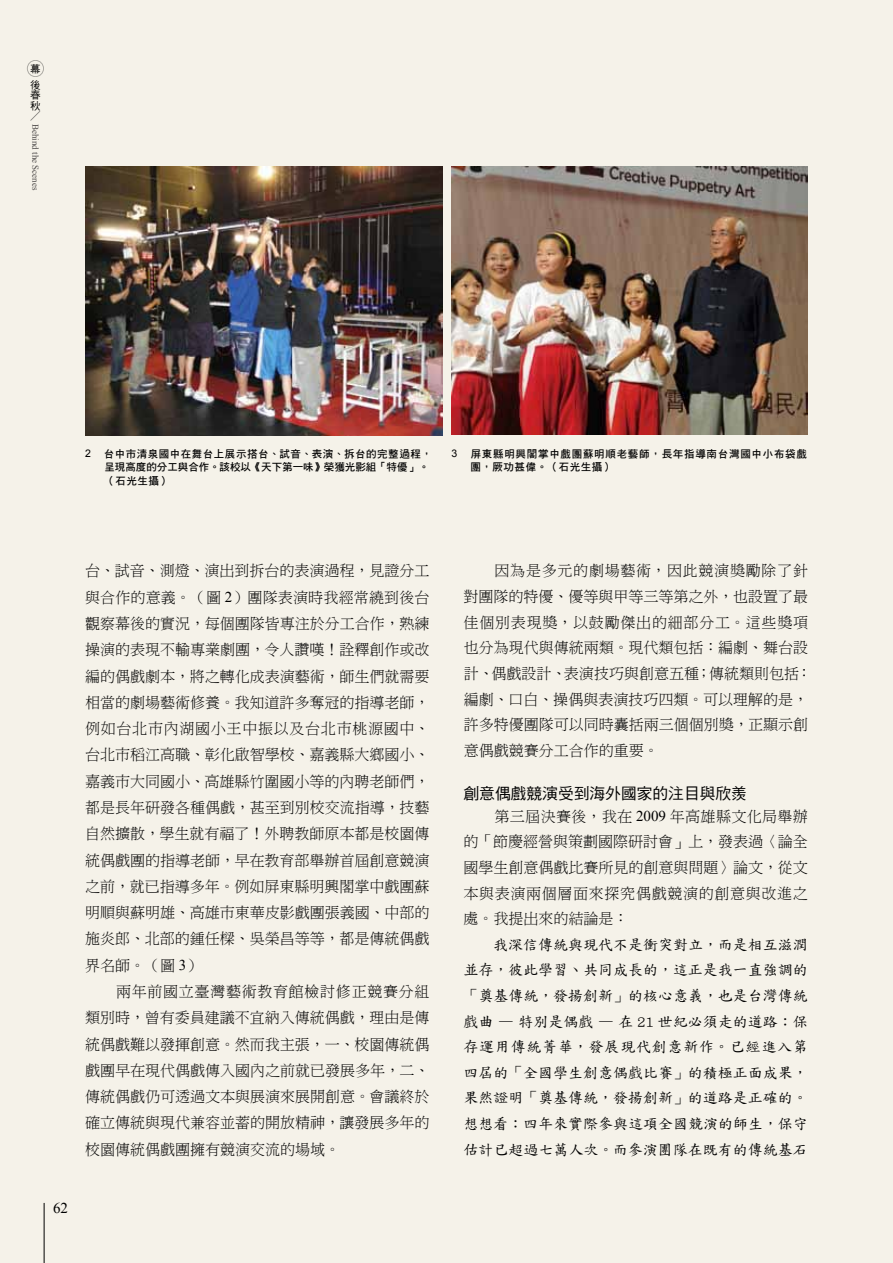
<style>
.page{position:relative;width:893px;height:1263px;background:#f5f2e9}
.page>*{position:absolute;margin:0;border:0;box-sizing:border-box;transform-origin:0 0}
.t1{font:15.75px "DF Hei Std W5";color:#000}
.t2{font:15px/26.2px "DF Ming Lt HKP BF";color:#000;text-align:justify}
.t3{font:15px/25.7px "DF Biao Kai Shu Std W5";color:#000;text-align:justify}
.t4{font:15px "Times New Roman";color:#000}
.t5{font:10.5px/13.5px "DF Hei Bd HKP BF";letter-spacing:.05em;color:#000}
.t6{font:10.5px/13.5px "DF Hei Bd HKP BF";letter-spacing:.07em;color:#000}
.t7{font:10.5px/16px "DF Hei Md HKP BF";color:#000}
.t8{font:10.5px "P Ming Li U";color:#000}
.t9{font:10.5px "Arial";color:#000}
.t10{font:9px "Times New Roman";color:#4c4948}
.s1{font-family:"Arial"}
.s2{font-family:"Times New Roman"}
</style>
<div class="page">
<hr style="left:44px;top:1203px;width:1px;height:60px;background:#000">
<div style="left:27px;top:60px;width:17px;height:17px;border:1px solid #000;border-radius:50%"></div>
<img style="left:85px;top:167px;width:358px;height:268px">
<img style="left:451px;top:167px;width:357px;height:267px">
<p class="t7" style="left:30px;top:61px;width:12px">幕後</p>
<p class="t7" style="left:30px;top:90px;width:12px;line-height:10.5px">春秋</p>
<p class="t8" style="left:30px;top:111px;width:12px">／</p>
<p class="t10" style="left:42px;top:124px;width:68px;rotate:90deg">Behind the Scenes</p>
<p class="t5" style="left:104px;top:447px;width:329px;text-indent:-19px"><span class="s1">2</span> 台中市清泉國中在舞台上展示搭台、試音、表演、拆台的完整過程，呈現高度的分工與合作。該校以《天下第一味》榮獲光影組「特優」。（石光生攝）</p>
<p class="t9" style="left:451px;top:447px;width:7px">3</p>
<p class="t6" style="left:471px;top:447px;width:338px">屏東縣明興閣掌中戲團蘇明順老藝師，長年指導南台灣國中小布袋戲團，厥功甚偉。（石光生攝）</p>
<p class="t2" style="left:85px;top:558px;width:346px">台、試音、測燈、演出到拆台的表演過程，見證分工與合作的意義。（圖 <span class="s2">2</span>）團隊表演時我經常繞到後台觀察幕後的實況，每個團隊皆專注於分工合作，熟練操演的表現不輸專業劇團，令人讚嘆！詮釋創作或改編的偶戲劇本，將之轉化成表演藝術，師生們就需要相當的劇場藝術修養。我知道許多奪冠的指導老師，例如台北市內湖國小王中振以及台北市桃源國中、台北市稻江高職、彰化啟智學校、嘉義縣大鄉國小、嘉義市大同國小、高雄縣竹圍國小等的內聘老師們，都是長年研發各種偶戲，甚至到別校交流指導，技藝自然擴散，學生就有福了！外聘教師原本都是校園傳統偶戲團的指導老師，早在教育部舉辦首屆創意競演之前，就已指導多年。例如屏東縣明興閣掌中戲團蘇明順與蘇明雄、高雄市東華皮影戲團張義國、中部的施炎郎、北部的鍾任樑、吳榮昌等等，都是傳統偶戲界名師。（圖 <span class="s2">3</span>）</p>
<p class="t2" style="left:85px;top:979px;width:346px;text-indent:31px">兩年前國立臺灣藝術教育館檢討修正競賽分組類別時，曾有委員建議不宜納入傳統偶戲，理由是傳統偶戲難以發揮創意。然而我主張，一、校園傳統偶戲團早在現代偶戲傳入國內之前就已發展多年，二、傳統偶戲仍可透過文本與展演來展開創意。會議終於確立傳統與現代兼容並蓄的開放精神，讓發展多年的校園傳統偶戲團擁有競演交流的場域。</p>
<p class="t4" style="left:53px;top:1198px;width:16px">62</p>
<p class="t2" style="left:464px;top:559px;width:350px;line-height:25.7px;text-align:left;text-indent:31px">因為是多元的劇場藝術，因此競演獎勵除了針對團隊的特優、優等與甲等三等第之外，也設置了最佳個別表現獎，以鼓勵傑出的細部分工。這些獎項也分為現代與傳統兩類。現代類包括：編劇、舞台設計、偶戲設計、表演技巧與創意五種；傳統類則包括：編劇、口白、操偶與表演技巧四類。可以理解的是，許多特優團隊可以同時囊括兩三個個別獎，正顯示創意偶戲競賽分工合作的重要。</p>
<p class="t1" style="left:463px;top:785px;width:285px">創意偶戲競演受到海外國家的注目與欣羨</p>
<p class="t2" style="left:463px;top:804px;width:346px;line-height:25.7px;text-indent:31px">第三屆決賽後，我在 <span class="s2">2009</span> 年高雄縣文化局舉辦的「節慶經營與策劃國際研討會」上，發表過〈論全國學生創意偶戲比賽所見的創意與問題〉論文，從文本與表演兩個層面來探究偶戲競演的創意與改進之處。我提出來的結論是：</p>
<p class="t3" style="left:463px;top:931px;width:346px;text-indent:30px">我深信傳統與現代不是衝突對立，而是相互滋潤並存，彼此學習、共同成長的，這正是我一直強調的「奠基傳統，發揚創新」的核心意義，也是台灣傳統戲曲 — 特別是偶戲 — 在 21 世紀必須走的道路：保存運用傳統菁華，發展現代創意新作。已經進入第四屆的「全國學生創意偶戲比賽」的積極正面成果，果然證明「奠基傳統，發揚創新」的道路是正確的。想想看：四年來實際參與這項全國競演的師生，保守估計已超過七萬人次。而參演團隊在既有的傳統基石</p>
</div>
